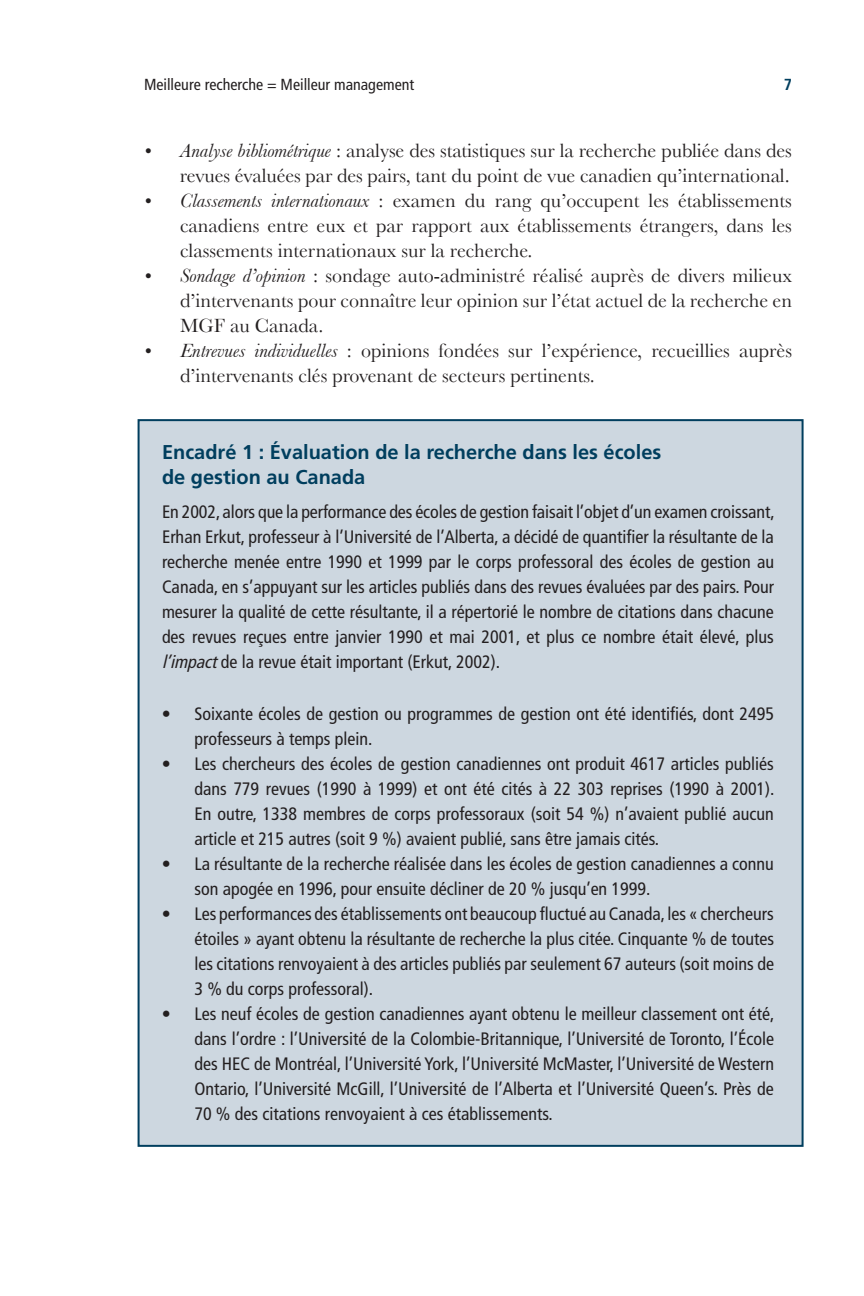
<style>
.page{position:relative;width:864px;height:1296px;background:#fff}
.page>*{position:absolute;margin:0;border:0;box-sizing:border-box;transform-origin:0 0}
.t1{font:20px/25px "Baskerville";color:#231f20;text-align:justify}
.t2{font:700 20px/25px "Frutiger";color:#003e5e}
.t3{font:condensed 18px/25px "Frutiger";color:#231f20;text-align:justify}
.t4{font:condensed 16px "Frutiger";color:#231f20}
.t5{font:700 condensed 16px "Frutiger";color:#003e5e}
.s1{font-style:italic}
</style>
<div class="page">
<div style="left:138px;top:419px;width:666px;height:728px;background:#cdd7e0;border:2px solid #003e5e"></div>
<p class="t4" style="left:144px;top:75px;width:272px">Meilleure recherche = Meilleur management</p>
<p class="t5" style="left:784px;top:75px;width:10px">7</p>
<p class="t1" style="left:144px;top:138px;width:649px;text-align:right"><span class="s1">• Analyse bibliométrique</span> : analyse des statistiques sur la recherche publiée dans des revues évaluées par des pairs, tant du point de vue canadien qu’international.</p>
<p class="t1" style="left:180px;top:188px;width:613px;text-indent:-36px"><span class="s1">• Classements internationaux</span> : examen du rang qu’occupent les établissements canadiens entre eux et par rapport aux établissements étrangers, dans les classements internationaux sur la recherche.</p>
<p class="t1" style="left:180px;top:263px;width:614px;text-indent:-36px"><span class="s1">• Sondage d’opinion</span> : sondage auto-administré réalisé auprès de divers milieux d’intervenants pour connaître leur opinion sur l’état actuel de la recherche en MGF au Canada.</p>
<p class="t1" style="left:180px;top:338px;width:614px;text-indent:-36px"><span class="s1">• Entrevues individuelles</span> : opinions fondées sur l’expérience, recueillies auprès d’intervenants clés provenant de secteurs pertinents.</p>
<p class="t2" style="left:162px;top:440px;width:501px">Encadré 1 : Évaluation de la recherche dans les écoles de gestion au Canada</p>
<p class="t3" style="left:162px;top:500px;width:614px">En 2002, alors que la performance des écoles de gestion faisait l’objet d’un examen croissant, Erhan Erkut, professeur à l’Université de l’Alberta, a décidé de quantifier la résultante de la recherche menée entre 1990 et 1999 par le corps professoral des écoles de gestion au Canada, en s’appuyant sur les articles publiés dans des revues évaluées par des pairs. Pour mesurer la qualité de cette résultante, il a répertorié le nombre de citations dans chacune des revues reçues entre janvier 1990 et mai 2001, et plus ce nombre était élevé, plus <span class="s1">l’impact</span>de la revue était important (Erkut, 2002).</p>
<p class="t3" style="left:194px;top:702px;width:581px;text-indent:-32px">• Soixante écoles de gestion ou programmes de gestion ont été identifiés, dont 2495 professeurs à temps plein.</p>
<p class="t3" style="left:194px;top:752px;width:582px;text-indent:-32px">• Les chercheurs des écoles de gestion canadiennes ont produit 4617 articles publiés dans 779 revues (1990 à 1999) et ont été cités à 22 303 reprises (1990 à 2001).<br>En outre, 1338 membres de corps professoraux (soit 54 %) n’avaient publié aucun article et 215 autres (soit 9 %) avaient publié, sans être jamais cités.</p>
<p class="t3" style="left:194px;top:852px;width:581px;text-indent:-32px">• La résultante de la recherche réalisée dans les écoles de gestion canadiennes a connu son apogée en 1996, pour ensuite décliner de 20 % jusqu’en 1999.</p>
<p class="t3" style="left:194px;top:902px;width:581px;text-indent:-32px">• Les performances des établissements ont beaucoup fluctué au Canada, les « chercheurs étoiles » ayant obtenu la résultante de recherche la plus citée. Cinquante % de toutes les citations renvoyaient à des articles publiés par seulement 67 auteurs (soit moins de 3 % du corps professoral).</p>
<p class="t3" style="left:194px;top:1002px;width:582px;text-indent:-32px">• Les neuf écoles de gestion canadiennes ayant obtenu le meilleur classement ont été, dans l’ordre : l’Université de la Colombie-Britannique, l’Université de Toronto, l’École des HEC de Montréal, l’Université York, l’Université McMaster, l’Université de Western Ontario, l’Université McGill, l’Université de l’Alberta et l’Université Queen’s. Près de 70 % des citations renvoyaient à ces établissements.</p>
</div>
